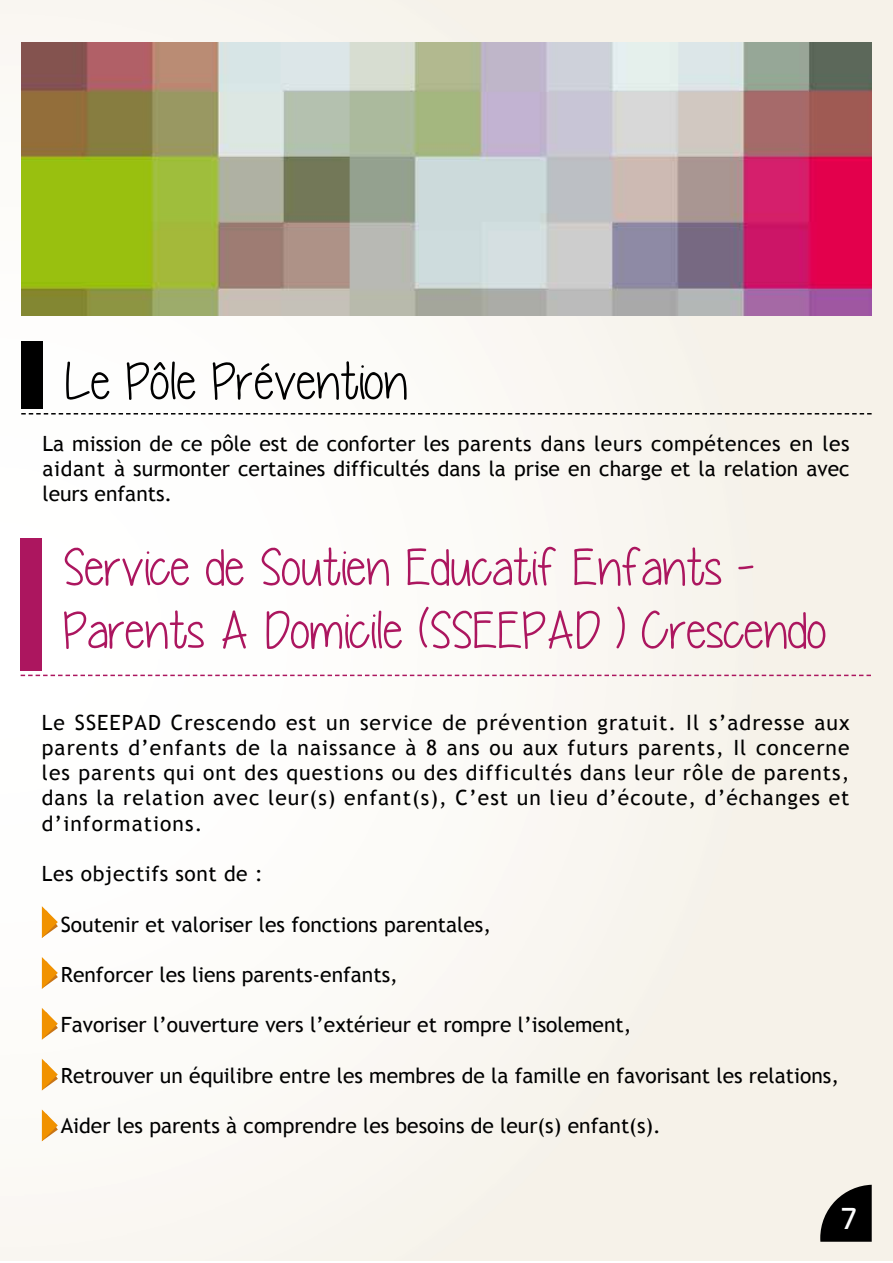
<style>
.page{position:relative;width:893px;height:1263px;background:#fff}
.page>*{position:absolute;margin:0;border:0;box-sizing:border-box;transform-origin:0 0}
.t1{font:52.5px/63px "Yummy Cupcakes";color:#ac165f}
.t2{font:52.5px "Yummy Cupcakes";color:#000}
.t3{font:500 30px "Bordeaux";color:#fff}
.t4{font:21px/25.2px "Trebuchet MS";color:#000;text-align:justify}
.t5{font:21px "Trebuchet MS";letter-spacing:.025em;color:#000}
</style>
<div class="page">
<img style="left:0;top:0;width:893px;height:1260px">
<svg style="left:820px;top:1185px;width:52px;height:57px;background:#353432"></svg>
<div style="left:21px;top:341px;width:22px;height:68px;background:#000"></div>
<svg style="left:21px;top:413px;width:851px;height:1px"></svg>
<img style="left:22px;top:43px;width:850px;height:273px">
<svg style="left:42px;top:906px;width:16px;height:32px"></svg>
<svg style="left:42px;top:957px;width:16px;height:32px"></svg>
<svg style="left:42px;top:1008px;width:16px;height:32px"></svg>
<svg style="left:42px;top:1059px;width:16px;height:31px"></svg>
<svg style="left:42px;top:1109px;width:16px;height:32px"></svg>
<div style="left:21px;top:539px;width:21px;height:132px;background:#ac165f"></div>
<svg style="left:21px;top:675px;width:850px;height:1px"></svg>
<h1 class="t2" style="left:64px;top:352px;width:345px">Le Pôle Prévention</h1>
<p class="t4" style="left:43px;top:431px;width:809px">La mission de ce pôle est de conforter les parents dans leurs compétences en les aidant à surmonter certaines difficultés dans la prise en charge et la relation avec leurs enfants.</p>
<h1 class="t1" style="left:63px;top:535px;width:765px">Service de Soutien Educatif Enfants -<br>Parents A Domicile (SSEEPAD ) Crescendo</h1>
<p class="t4" style="left:42px;top:710px;width:809px">Le SSEEPAD Crescendo est un service de prévention gratuit. Il s’adresse aux parents d’enfants de la naissance à 8 ans ou aux futurs parents, Il concerne les parents qui ont des questions ou des difficultés dans leur rôle de parents, dans la relation avec leur(s) enfant(s), C’est un lieu d’écoute, d’échanges et d’informations.</p>
<p class="t5" style="left:42px;top:860px;width:222px">Les objectifs sont de :</p>
<p class="t4" style="left:61px;top:911px;width:432px">Soutenir et valoriser les fonctions parentales,</p>
<p class="t4" style="left:61px;top:962px;width:339px">Renforcer les liens parents-enfants,</p>
<p class="t4" style="left:61px;top:1012px;width:572px">Favoriser l’ouverture vers l’extérieur et rompre l’isolement,</p>
<p class="t4" style="left:61px;top:1062px;width:780px">Retrouver un équilibre entre les membres de la famille en favorisant les relations,</p>
<p class="t4" style="left:61px;top:1113px;width:602px">Aider les parents à comprendre les besoins de leur(s) enfant(s).</p>
<h2 class="t3" style="left:841px;top:1202px;width:18px">7</h2>
</div>
